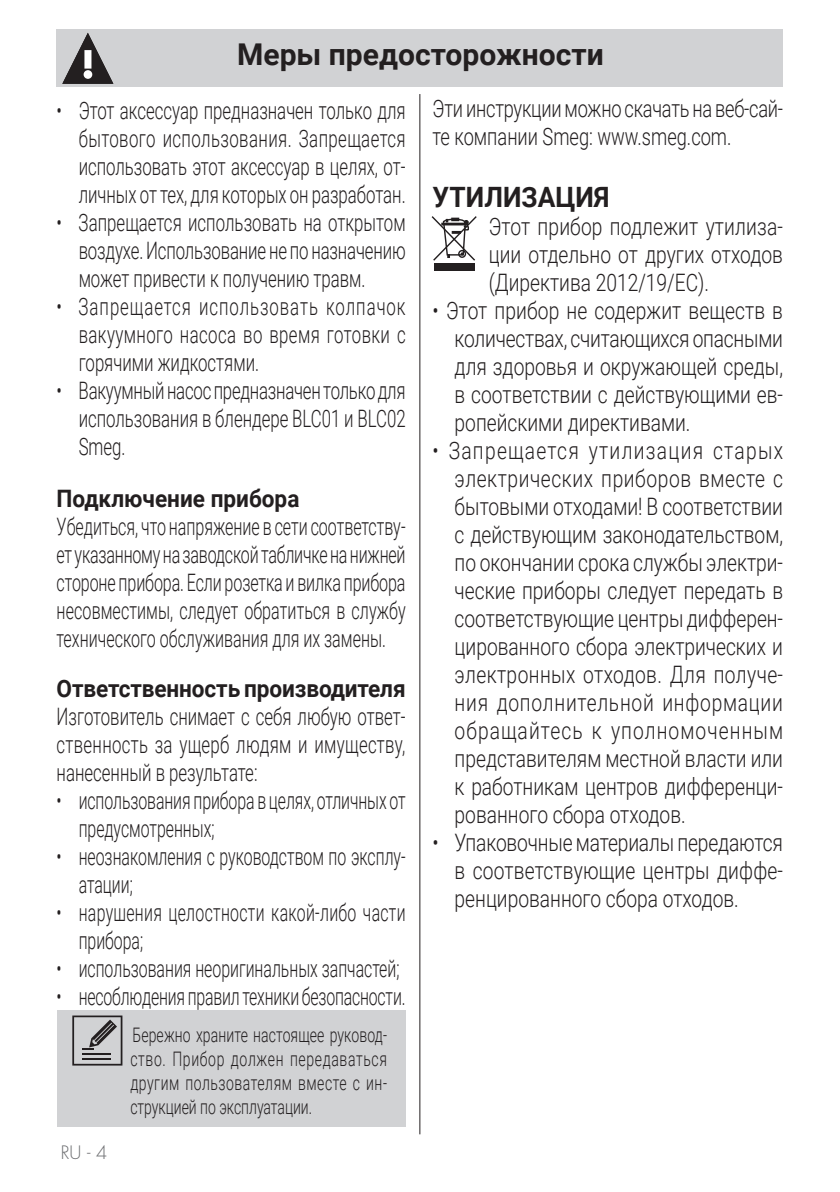
<style>
.page{position:relative;width:840px;height:1192px;background:#fff}
.page>*{position:absolute;margin:0;border:0;box-sizing:border-box;transform-origin:0 0}
.Testo{font:700 30px "Roboto";color:#231f20}
.testo_tab{font:700 28px "Roboto";color:#231f20;scale:.94 1}
.testo_tab-2{font:300 24px/28px "Roboto";color:#231f20;text-align:justify;scale:.8 1}
.testo_tab-3{font:300 24px/28px "Roboto";color:#231f20;text-align:justify;scale:.7 1}
.testo_tab-4{font:300 24px/28px "Roboto";color:#231f20;text-align:justify;scale:.67 1}
.testo_tab-5{font:300 24px/28px "Roboto";color:#231f20;scale:.66 1}
.testo_tab-6{font:300 24px/28px "Roboto";color:#231f20;scale:.76 1}
.testo_tab-7{font:700 24px "Roboto";letter-spacing:-.005em;color:#231f20;scale:.94 1}
.testo_tab-8{font:300 24px/28px "Roboto";letter-spacing:.02em;color:#231f20;scale:.66 1}
.testo_tab-9{font:300 20px/24px "Roboto";color:#231f20;text-align:justify;scale:.7 1}
.t1{font:300 18px "Futura Std";color:#6c6d70}
</style>
<div class="page">
<hr style="left:419px;top:94px;width:1px;height:1040px;background:#231f20">
<div style="left:57px;top:29px;width:725px;height:58px;background:#d1d2d4"></div>
<div style="left:57px;top:1009px;width:348px;height:117px;background:#d1d2d4"></div>
<svg style="left:72px;top:1015px;width:50px;height:50px"></svg>
<svg style="left:62px;top:33px;width:51px;height:51px"></svg>
<div style="left:434px;top:263px;width:40px;height:8px;background:#231f20"></div>
<svg style="left:431px;top:216px;width:46px;height:45px"></svg>
<p class="Testo" style="left:237px;top:34px;width:368px">Меры предосторожности</p>
<p class="testo_tab-3" style="left:79px;top:95px;width:468px;text-indent:-22px">• Этот аксессуар предназначен только для бытового использования. Запрещается использовать этот аксессуар в целях, от&shy;личных от тех, для которых он разработан.</p>
<p class="testo_tab-3" style="left:79px;top:207px;width:468px;text-indent:-22px">• Запрещается использовать на открытом воздухе. Использование не по назначению может привести к получению травм.</p>
<p class="testo_tab-3" style="left:79px;top:291px;width:468px;text-indent:-22px">• Запрещается использовать колпачок вакуумного насоса во время готовки с горячими жидкостями.</p>
<p class="testo_tab-3" style="left:79px;top:375px;width:468px;text-indent:-22px">• Вакуумный насос предназначен только для использования в блендере BLC01 и BLC02<br>Smeg.</p>
<p class="testo_tab-7" style="left:57px;top:481px;width:260px">Подключение прибора</p>
<p class="testo_tab-4" style="left:57px;top:511px;width:522px">Убедиться, что напряжение в сети соответству&shy;ет указанному на заводской табличке на нижней стороне прибора. Если розетка и вилка прибора несовместимы, следует обратиться в службу технического обслуживания для их замены.</p>
<p class="testo_tab-7" style="left:57px;top:671px;width:372px">Ответственность производителя</p>
<p class="testo_tab-3" style="left:57px;top:701px;width:500px">Изготовитель снимает с себя любую ответ&shy;ственность за ущерб людям и имуществу, нанесенный в результате:</p>
<p class="testo_tab-5" style="left:79px;top:785px;width:497px;text-indent:-22px">• использования прибора в целях, отличных от предусмотренных;</p>
<p class="testo_tab-5" style="left:79px;top:841px;width:496px;text-indent:-22px">• неознакомления с руководством по эксплу&shy;атации;</p>
<p class="testo_tab-8" style="left:79px;top:897px;width:497px;text-indent:-22px">• нарушения целостности какой-либо части прибора;</p>
<p class="testo_tab-5" style="left:57px;top:953px;width:520px">• использования неоригинальных запчастей;</p>
<p class="testo_tab-5" style="left:57px;top:981px;width:530px">• несоблюдения правил техники безопасности.</p>
<p class="testo_tab-9" style="left:130px;top:1021px;width:368px">Бережно храните настоящее руковод&shy;ство. Прибор должен передаваться другим пользователям вместе с ин&shy;струкцией по эксплуатации.</p>
<p class="t1" style="left:61px;top:1141px;width:48px">RU - 4</p>
<p class="testo_tab-6" style="left:432px;top:94px;width:462px">Эти инструкции можно скачать на веб-сай&shy;те компании Smeg: www.smeg.com.</p>
<p class="testo_tab" style="left:432px;top:177px;width:190px">УТИЛИЗАЦИЯ</p>
<p class="testo_tab-2" style="left:488px;top:211px;width:369px">Этот прибор подлежит утилиза&shy;ции отдельно от других отходов (Директива 2012/19/ЕС).</p>
<p class="testo_tab-2" style="left:454px;top:295px;width:412px;text-indent:-22px">• Этот прибор не содержит веществ в количествах, считающихся опасными для здоровья и окружающей среды, в соответствии с действующими ев&shy;ропейскими директивами.</p>
<p class="testo_tab-2" style="left:454px;top:435px;width:412px;text-indent:-22px">• Запрещается утилизация старых электрических приборов вместе с бытовыми отходами! В соответствии с действующим законодательством, по окончании срока службы электри&shy;ческие приборы следует передать в соответствующие центры дифферен&shy;цированного сбора электрических и электронных отходов. Для получе&shy;ния дополнительной информации обращайтесь к уполномоченным представителям местной власти или к работникам центров дифференци&shy;рованного сбора отходов.</p>
<p class="testo_tab-2" style="left:454px;top:827px;width:412px;text-indent:-22px">• Упаковочные материалы передаются в соответствующие центры диффе&shy;ренцированного сбора отходов.</p>
</div>
